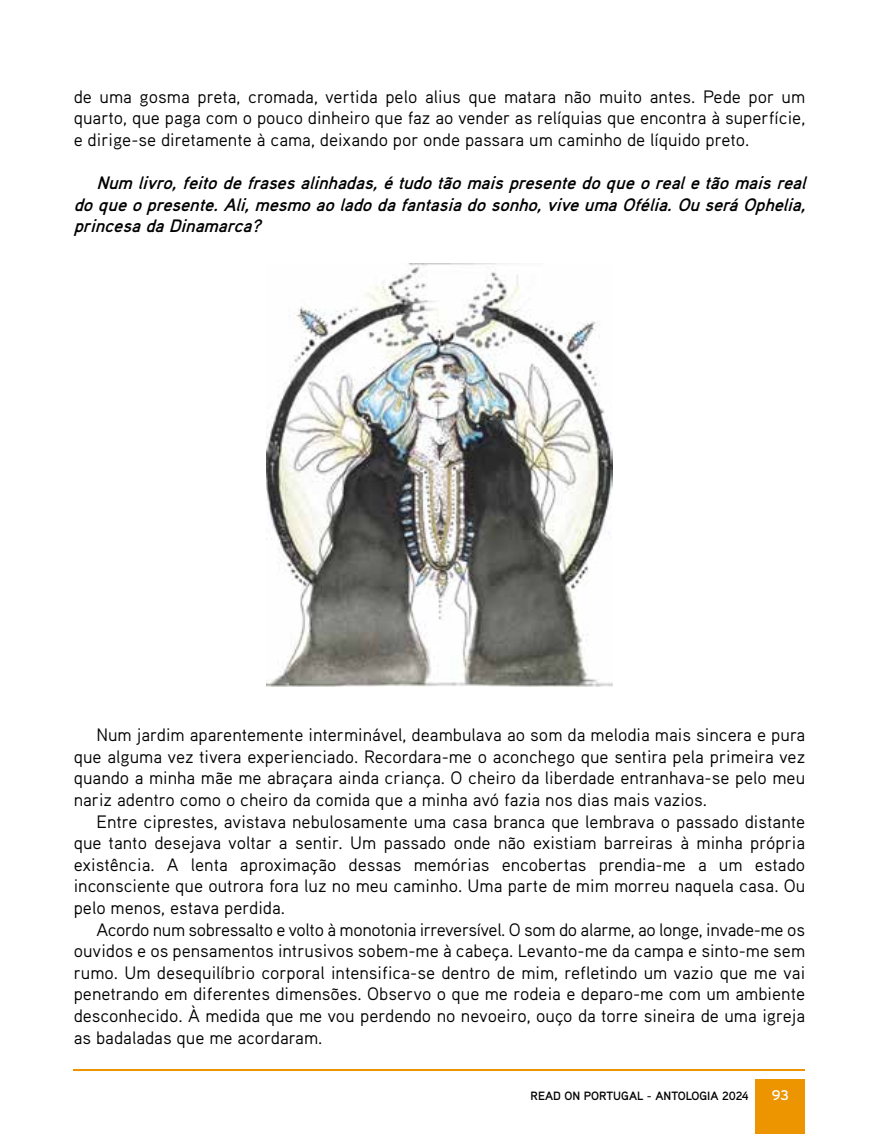
<style>
.page{position:relative;width:879px;height:1134px;background:#fff}
.page>*{position:absolute;margin:0;border:0;box-sizing:border-box;transform-origin:0 0}
.t1{font:18px/21.6px "Aaux Pro";color:#000;text-align:justify}
.t2{font:italic 700 18px/21.6px "Aaux Pro";color:#000;text-align:justify}
.t3{font:14px "Interstate";color:#fff}
.t4{font:700 12px "Aaux Pro";color:#000}
</style>
<div class="page">
<div style="left:755px;top:1079px;width:50px;height:55px;background:#ed9500"></div>
<hr style="left:74px;top:1069px;width:731px;height:2px;background:#ed9500">
<img style="left:267px;top:264px;width:345px;height:422px">
<p class="t1" style="left:74px;top:85px;width:733px">de uma gosma preta, cromada, vertida pelo alius que matara não muito antes. Pede por um quarto, que paga com o pouco dinheiro que faz ao vender as relíquias que encontra à superfície, e dirige-se diretamente à cama, deixando por onde passara um caminho de líquido preto.</p>
<p class="t2" style="left:74px;top:171px;width:739px;text-indent:23px">Num livro,feitodefrasesalinhadas,étudotãomaispresentedoqueorealetãomaisreal doqueopresente.Ali,mesmoaoladodafantasiadosonho,viveumaOfélia.OuseráOphelia, princesadaDinamarca?</p>
<p class="t1" style="left:74px;top:723px;width:733px;text-indent:23px">Num jardim aparentemente interminável, deambulava ao som da melodia mais sincera e pura que alguma vez tivera experienciado. Recordara-me o aconchego que sentira pela primeira vez quando a minha mãe me abraçara ainda criança. O cheiro da liberdade entranhava-se pelo meu nariz adentro como o cheiro da comida que a minha avó fazia nos dias mais vazios.</p>
<p class="t1" style="left:74px;top:810px;width:733px;text-indent:23px">Entre ciprestes, avistava nebulosamente uma casa branca que lembrava o passado distante que tanto desejava voltar a sentir. Um passado onde não existiam barreiras à minha própria existência. A lenta aproximação dessas memórias encobertas prendia-me a um estado inconsciente que outrora fora luz no meu caminho. Uma parte de mim morreu naquela casa. Ou pelo menos, estava perdida.</p>
<p class="t1" style="left:74px;top:918px;width:733px;text-indent:23px">Acordo num sobressalto e volto à monotonia irreversível. O som do alarme, ao longe, invade-me os ouvidos e os pensamentos intrusivos sobem-me à cabeça. Levanto-me da campa e sinto-me sem rumo. Um desequilíbrio corporal intensifica-se dentro de mim, refletindo um vazio que me vai penetrando em diferentes dimensões. Observo o que me rodeia e deparo-me com um ambiente desconhecido. À medida que me vou perdendo no nevoeiro, ouço da torre sineira de uma igreja as badaladas que me acordaram.</p>
<p class="t4" style="left:530px;top:1088px;width:220px">READ ON PORTUGAL - ANTOLOGIA 2024</p>
<p class="t3" style="left:771px;top:1088px;width:19px">93</p>
</div>
